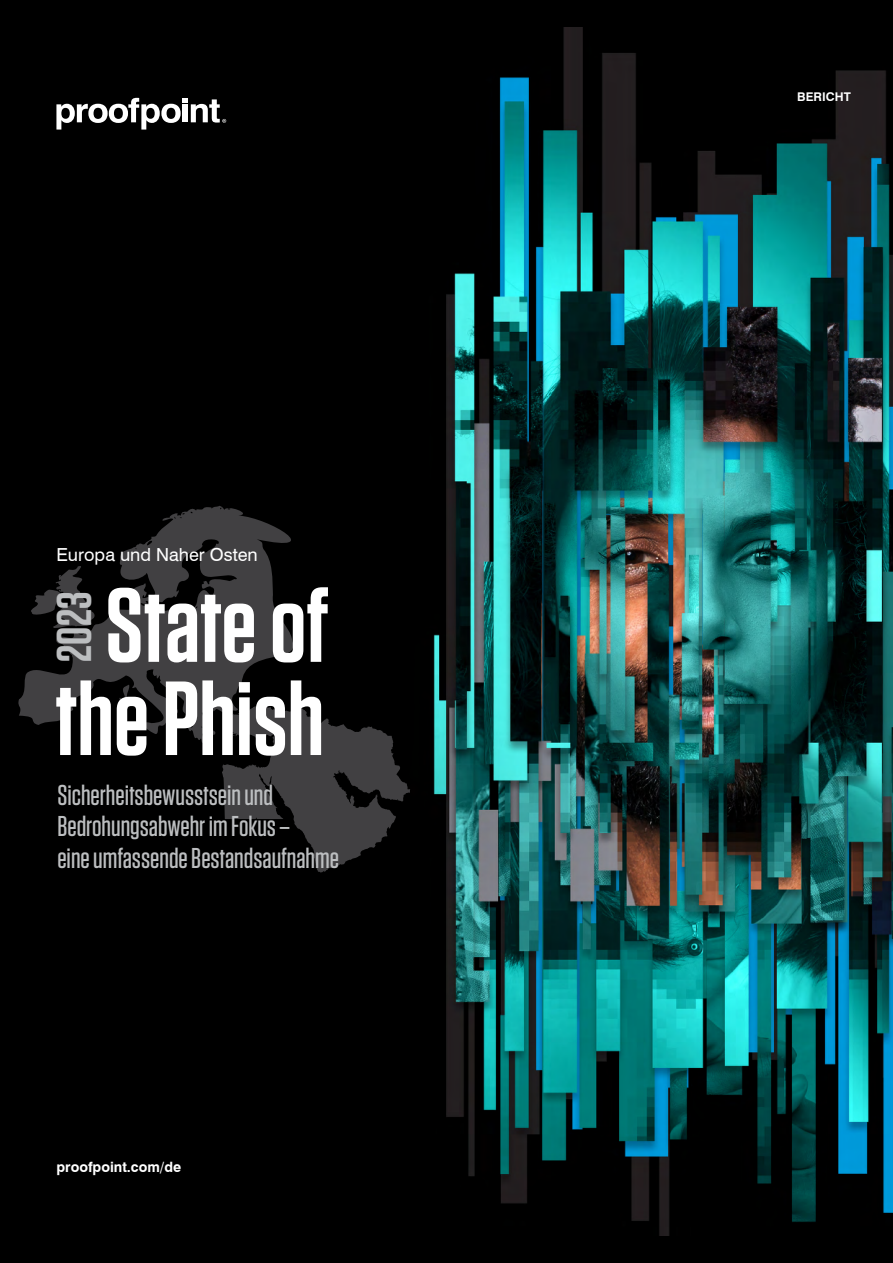
<style>
.page{position:relative;width:893px;height:1263px;background:#000}
.page>*{position:absolute;margin:0;border:0;box-sizing:border-box;transform-origin:0 0}
.t1{font:600 105px/93.2px "Tungsten";color:#fff;text-align:center}
.t2{font:600 48.75px "Tungsten";color:#bcbec0}
.t3{font:500 28.65px/32px "Tungsten";color:#bcbec0}
.t4{font:18px "Swiss 721 BT";color:#fff}
.t5{font:700 14.25px "Swiss 721 BT";color:#fff}
.t6{font:700 12px "Swiss 721 BT";color:#fff}
</style>
<div class="page">
<img style="left:135px;top:28px;width:758px;height:1207px">
<svg style="left:18px;top:504px;width:311px;height:239px"></svg>
<svg style="left:222px;top:705px;width:188px;height:167px"></svg>
<svg style="left:56px;top:98px;width:170px;height:32px"></svg>
<p class="t4" style="left:56px;top:543px;width:203px">Europa und Naher Osten</p>
<h1 class="t1" style="left:55px;top:581px;width:275px">State of the Phish</h1>
<h2 class="t2" style="left:49px;top:661px;width:71px;rotate:-90deg">2023</h2>
<p class="t3" style="left:57px;top:779px;width:283px">Sicherheitsbewusstsein und<br>Bedrohungsabwehr im Fokus –<br>eine umfassende Bestandsaufnahme</p>
<p class="t5" style="left:56px;top:1158px;width:126px">proofpoint.com/de</p>
<p class="t6" style="left:797px;top:89px;width:55px">BERICHT</p>
</div>
